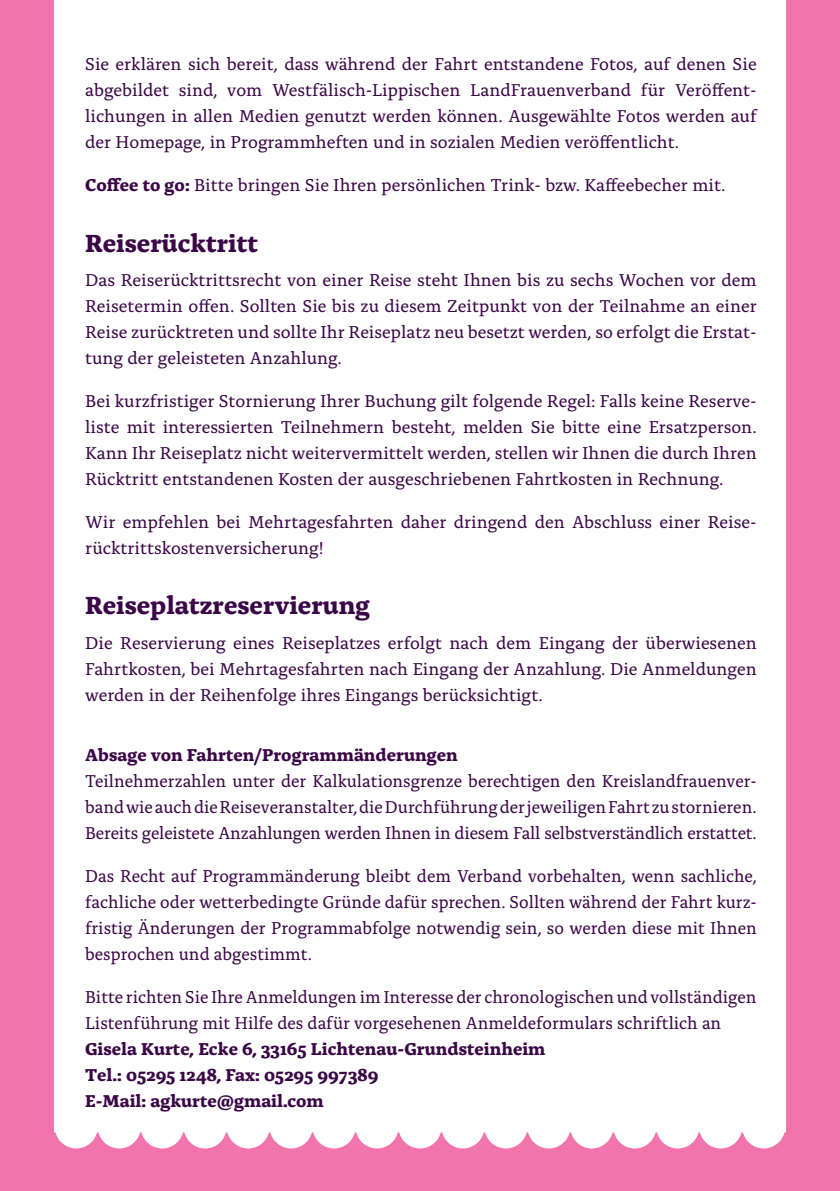
<style>
.page{position:relative;width:840px;height:1191px;background:#fff}
.page>*{position:absolute;margin:0;border:0;box-sizing:border-box;transform-origin:0 0}
.t1{font:700 26px "Alda OTCEV";color:#3a0646}
.t2{font:18px/26px "Alda OTCEV";color:#3a0646;text-align:justify}
.t3{font:700 18px/26px "Alda OTCEV";color:#3a0646}
.s1{font-weight:700}
</style>
<div class="page">
<div style="left:0;top:0;width:839px;height:1191px;background:#f174ad"></div>
<div style="left:54px;top:0;width:731px;height:1148px;background:#fff"></div>
<p class="t2" style="left:85px;top:50px;width:672px">Sie erklären sich bereit, dass während der Fahrt entstandene Fotos, auf denen Sie abgebildet sind, vom Westfälisch-Lippischen LandFrauenverband für Veröffent&shy;lichungen in allen Medien genutzt werden können. Ausgewählte Fotos werden auf der Homepage, in Programmheften und in sozialen Medien veröffentlicht.</p>
<p class="t2" style="left:85px;top:171px;width:641px"><span class="s1">Coffee to go:</span> Bitte bringen Sie Ihren persönlichen Trink- bzw. Kaffeebecher mit.</p>
<h1 class="t1" style="left:85px;top:222px;width:174px">Reiserücktritt</h1>
<p class="t2" style="left:85px;top:266px;width:672px">Das Reiserücktrittsrecht von einer Reise steht Ihnen bis zu sechs Wochen vor dem Reisetermin offen. Sollten Sie bis zu diesem Zeitpunkt von der Teilnahme an einer Reise zurücktreten und sollte Ihr Reiseplatz neu besetzt werden, so erfolgt die Erstat&shy;tung der geleisteten Anzahlung.</p>
<p class="t2" style="left:85px;top:387px;width:672px">Bei kurzfristiger Stornierung Ihrer Buchung gilt folgende Regel: Falls keine Reserve&shy;liste mit interessierten Teilnehmern besteht, melden Sie bitte eine Ersatzperson.<br>Kann Ihr Reiseplatz nicht weitervermittelt werden, stellen wir Ihnen die durch Ihren Rücktritt entstandenen Kosten der ausgeschriebenen Fahrtkosten in Rechnung.</p>
<p class="t2" style="left:85px;top:508px;width:672px">Wir empfehlen bei Mehrtagesfahrten daher dringend den Abschluss einer Reise&shy;rücktrittskostenversicherung!</p>
<h1 class="t1" style="left:85px;top:585px;width:286px">Reiseplatzreservierung</h1>
<p class="t2" style="left:85px;top:628px;width:672px">Die Reservierung eines Reiseplatzes erfolgt nach dem Eingang der überwiesenen Fahrtkosten, bei Mehrtagesfahrten nach Eingang der Anzahlung. Die Anmeldungen werden in der Reihenfolge ihres Eingangs berücksichtigt.</p>
<p class="t3" style="left:85px;top:740px;width:374px">Absage von Fahrten/Programmänderungen</p>
<p class="t2" style="left:85px;top:766px;width:672px">Teilnehmerzahlen unter der Kalkulationsgrenze berechtigen den Kreislandfrauenver&shy;band wie auch die Reiseveranstalter, die Durchführung der jeweiligen Fahrt zu stornieren.<br>Bereits geleistete Anzahlungen werden Ihnen in diesem Fall selbstverständlich erstattet.</p>
<p class="t2" style="left:85px;top:861px;width:672px">Das Recht auf Programmänderung bleibt dem Verband vorbehalten, wenn sachliche, fachliche oder wetterbedingte Gründe dafür sprechen. Sollten während der Fahrt kurz&shy;fristig Änderungen der Programmabfolge notwendig sein, so werden diese mit Ihnen besprochen und abgestimmt.</p>
<p class="t2" style="left:85px;top:982px;width:672px">Bitte richten Sie Ihre Anmeldungen im Interesse der chronologischen und vollständigen<br>Listenführung mit Hilfe des dafür vorgesehenen Anmeldeformulars schriftlich an</p>
<p class="t3" style="left:85px;top:1034px;width:461px">Gisela Kurte, Ecke 6, 33165 Lichtenau-Grundsteinheim<br>Tel.: 05295 1248, Fax: 05295 997389<br>E-Mail: agkurte@gmail.com</p>
</div>
